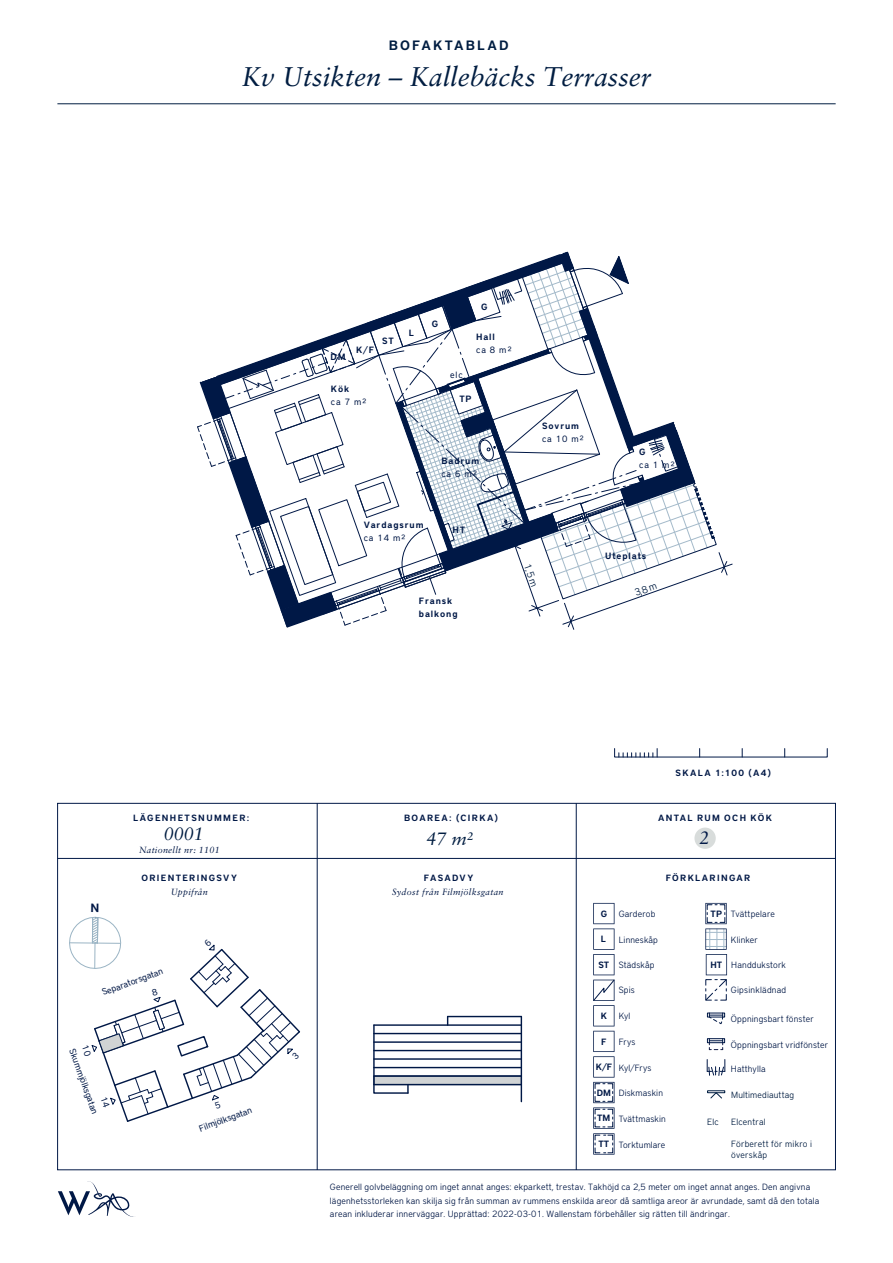
<style>
.page{position:relative;width:893px;height:1263px;background:#fff}
.page>*{position:absolute;margin:0;border:0;box-sizing:border-box;transform-origin:0 0}
.t1{font:italic 27px "Sabon LT Pro";color:#001d41}
.t2{font:italic 18px "Sabon LT Pro";color:#001d41}
.t3{font:italic 18px "Sabon LT Pro";color:#001846}
.t4{font:600 13.5px "District Pro";letter-spacing:.16em;color:#001d41}
.t5{font:300 10.05px "District Pro";color:#001d41}
.t6{font:600 9.15px/12.8px "District Pro";letter-spacing:.1em;color:#001846}
.t7{font:9.15px "District Pro";letter-spacing:.1em;color:#001846}
.t8{font:9.15px "District Pro";color:#001745}
.t9{font:300 9px/13.5px "District Pro";letter-spacing:.02em;color:#001745}
.t10{font:300 9px "District Pro";letter-spacing:.02em;color:#001846}
.t11{font:600 9px "District Pro";letter-spacing:.15em;color:#001846}
.t12{font:300 9px/10.8px "District Pro";letter-spacing:.025em;color:#001d41}
.t13{font:italic 9px "Sabon LT Pro";letter-spacing:.035em;color:#001846}
.t14{font:9px "District Pro";color:#001846}
.t15{font:9px "District Pro";color:#001745}
.s1{font-weight:600}
</style>
<div class="page">
<div style="left:374px;top:1076px;width:147px;height:9px;background:#d0d3d4"></div>
<svg style="left:197px;top:252px;width:536px;height:378px"></svg>
<hr style="left:374px;top:1024px;width:147px;height:2px;background:#001846">
<hr style="left:448px;top:1016px;width:73px;height:1px;background:#001846">
<hr style="left:521px;top:1017px;width:1px;height:85px;background:#001846">
<hr style="left:374px;top:1033px;width:147px;height:1px;background:#001846">
<hr style="left:374px;top:1041px;width:147px;height:2px;background:#001846">
<hr style="left:374px;top:1050px;width:147px;height:1px;background:#001846">
<hr style="left:374px;top:1058px;width:147px;height:2px;background:#001846">
<hr style="left:374px;top:1067px;width:147px;height:1px;background:#001846">
<hr style="left:374px;top:1075px;width:147px;height:2px;background:#001846">
<hr style="left:374px;top:1084px;width:147px;height:1px;background:#001846">
<svg style="left:373px;top:1024px;width:36px;height:70px"></svg>
<svg style="left:58px;top:1181px;width:77px;height:36px"></svg>
<svg style="left:593px;top:903px;width:21px;height:252px"></svg>
<svg style="left:707px;top:1060px;width:18px;height:16px"></svg>
<svg style="left:709px;top:1017px;width:14px;height:7px"></svg>
<div style="left:707px;top:1013px;width:18px;height:4px;border:1px solid #001846"></div>
<svg style="left:709px;top:1040px;width:14px;height:10px"></svg>
<div style="left:707px;top:1038px;width:18px;height:5px;border:1px solid #001846"></div>
<svg style="left:707px;top:1091px;width:18px;height:8px"></svg>
<svg style="left:705px;top:903px;width:22px;height:98px"></svg>
<hr style="left:317px;top:803px;width:1px;height:367px;background:#001846">
<hr style="left:576px;top:803px;width:1px;height:367px;background:#001846">
<hr style="left:57px;top:858px;width:779px;height:1px;background:#001846">
<svg style="left:618px;top:750px;width:40px;height:5px"></svg>
<hr style="left:57px;top:104px;width:779px;height:1px;background:#001d41">
<div style="left:694px;top:828px;width:22px;height:21px;background:#d8dcdb;border-radius:50%"></div>
<svg style="left:69px;top:916px;width:231px;height:206px"></svg>
<h3 class="t4" style="left:389px;top:36px;width:121px">BOFAKTABLAD</h3>
<h1 class="t1" style="left:242px;top:59px;width:411px">Kv Utsikten – Kallebäcks Terrasser</h1>
<p class="t6" style="left:331px;top:350px;width:17px">DM</p>
<p class="t6" style="left:356px;top:343px;width:20px">K/F</p>
<p class="t6" style="left:382px;top:334px;width:13px">ST</p>
<p class="t6" style="left:331px;top:382px;width:20px">Kök</p>
<p class="t7" style="left:331px;top:395px;width:37px">ca 7 m²</p>
<p class="t6" style="left:409px;top:326px;width:7px">L</p>
<p class="t6" style="left:432px;top:317px;width:8px">G</p>
<p class="t6" style="left:481px;top:300px;width:8px">G</p>
<p class="t6" style="left:476px;top:330px;width:20px">Hall</p>
<p class="t8" style="left:450px;top:368px;width:14px">elc</p>
<p class="t7" style="left:476px;top:343px;width:37px">ca 8 m²</p>
<p class="t6" style="left:459px;top:392px;width:14px">TP</p>
<p class="t6" style="left:441px;top:454px;width:39px">Badrum</p>
<p class="t7" style="left:441px;top:467px;width:37px">ca 6 m²</p>
<p class="t6" style="left:542px;top:419px;width:38px">Sovrum</p>
<p class="t7" style="left:542px;top:433px;width:43px">ca 10 m²</p>
<p class="t6" style="left:364px;top:518px;width:61px">Vardagsrum</p>
<p class="t7" style="left:364px;top:531px;width:43px">ca 14 m²</p>
<p class="t6" style="left:452px;top:523px;width:14px">HT</p>
<p class="t6" style="left:419px;top:594px;width:40px">Fransk balkong</p>
<p class="t5" style="left:534px;top:562px;width:25px;rotate:70deg">1,5m</p>
<p class="t6" style="left:639px;top:445px;width:8px">G</p>
<p class="t7" style="left:639px;top:458px;width:37px">ca 1 m²</p>
<p class="t6" style="left:605px;top:549px;width:43px">Uteplats</p>
<p class="t5" style="left:632px;top:586px;width:25px;rotate:-19deg">3,8m</p>
<p class="t11" style="left:675px;top:767px;width:97px">SKALA 1:100 (A4)</p>
<p class="t11" style="left:133px;top:811px;width:117px">LÄGENHETSNUMMER:</p>
<p class="t11" style="left:404px;top:811px;width:96px">BOAREA: (CIRKA)</p>
<p class="t11" style="left:658px;top:811px;width:115px">ANTAL RUM OCH KÖK</p>
<h2 class="t2" style="left:164px;top:823px;width:42px">0001</h2>
<h2 class="t2" style="left:427px;top:827px;width:48px">47 m²</h2>
<h2 class="t3" style="left:699px;top:827px;width:12px">2</h2>
<p class="t13" style="left:139px;top:844px;width:82px">Nationellt nr: 1101</p>
<p class="t11" style="left:141px;top:872px;width:97px">ORIENTERINGSVY</p>
<p class="t13" style="left:171px;top:886px;width:39px">Uppifrån</p>
<p class="t15" style="left:100px;top:986px;width:66px;rotate:-20deg">Separatorsgatan</p>
<p class="t14" style="left:78px;top:1047px;width:70px;rotate:70deg">Skummjölksgatan</p>
<p class="t14" style="left:197px;top:1122px;width:57px;rotate:-20deg">Filmjölksgatan</p>
<p class="t11" style="left:424px;top:872px;width:51px">FASADVY</p>
<p class="t13" style="left:392px;top:886px;width:113px">Sydost från Filmjölksgatan</p>
<p class="t11" style="left:666px;top:872px;width:86px">FÖRKLARINGAR</p>
<p class="t11" style="left:601px;top:907px;width:8px">G</p>
<p class="t10" style="left:619px;top:908px;width:38px">Garderob</p>
<p class="t11" style="left:601px;top:933px;width:7px">L</p>
<p class="t10" style="left:619px;top:933px;width:41px">Linneskåp</p>
<p class="t10" style="left:598px;top:959px;width:58px"><span class="s1">ST</span> Städskåp</p>
<p class="t10" style="left:619px;top:984px;width:18px">Spis</p>
<p class="t11" style="left:601px;top:1010px;width:8px">K</p>
<p class="t10" style="left:619px;top:1010px;width:13px">Kyl</p>
<p class="t11" style="left:601px;top:1035px;width:7px">F</p>
<p class="t10" style="left:619px;top:1035px;width:18px">Frys</p>
<p class="t10" style="left:596px;top:1061px;width:57px"><span class="s1">K/F</span> Kyl/Frys</p>
<p class="t10" style="left:597px;top:1087px;width:68px"><span class="s1">DM</span> Diskmaskin</p>
<p class="t10" style="left:597px;top:1112px;width:70px"><span class="s1">TM</span> Tvättmaskin</p>
<p class="t10" style="left:598px;top:1138px;width:68px"><span class="s1">TT</span> Torktumlare</p>
<p class="t10" style="left:711px;top:908px;width:66px"><span class="s1">TP</span> Tvättpelare</p>
<p class="t10" style="left:731px;top:933px;width:29px">Klinker</p>
<p class="t10" style="left:710px;top:959px;width:77px"><span class="s1">HT</span> Handdukstork</p>
<p class="t10" style="left:731px;top:984px;width:57px">Gipsinklädnad</p>
<p class="t10" style="left:731px;top:1012px;width:84px">Öppningsbart fönster</p>
<p class="t10" style="left:731px;top:1038px;width:99px">Öppningsbart vridfönster</p>
<p class="t10" style="left:731px;top:1062px;width:36px">Hatthylla</p>
<p class="t12" style="left:731px;top:1089px;width:65px">Multimediauttag</p>
<p class="t12" style="left:707px;top:1116px;width:13px">Elc</p>
<p class="t12" style="left:731px;top:1116px;width:36px">Elcentral</p>
<p class="t12" style="left:731px;top:1138px;width:83px">Förberett för mikro i överskåp</p>
<p class="t9" style="left:330px;top:1180px;width:491px">Generell golvbeläggning om inget annat anges: ekparkett, trestav. Takhöjd ca 2,5 meter om inget annat anges. Den angivna lägenhetsstorleken kan skilja sig från summan av rummens enskilda areor då samtliga areor är avrundade, samt då den totala arean inkluderar innerväggar. Upprättad: 2022-03-01. Wallenstam förbehåller sig rätten till ändringar.</p>
</div>
